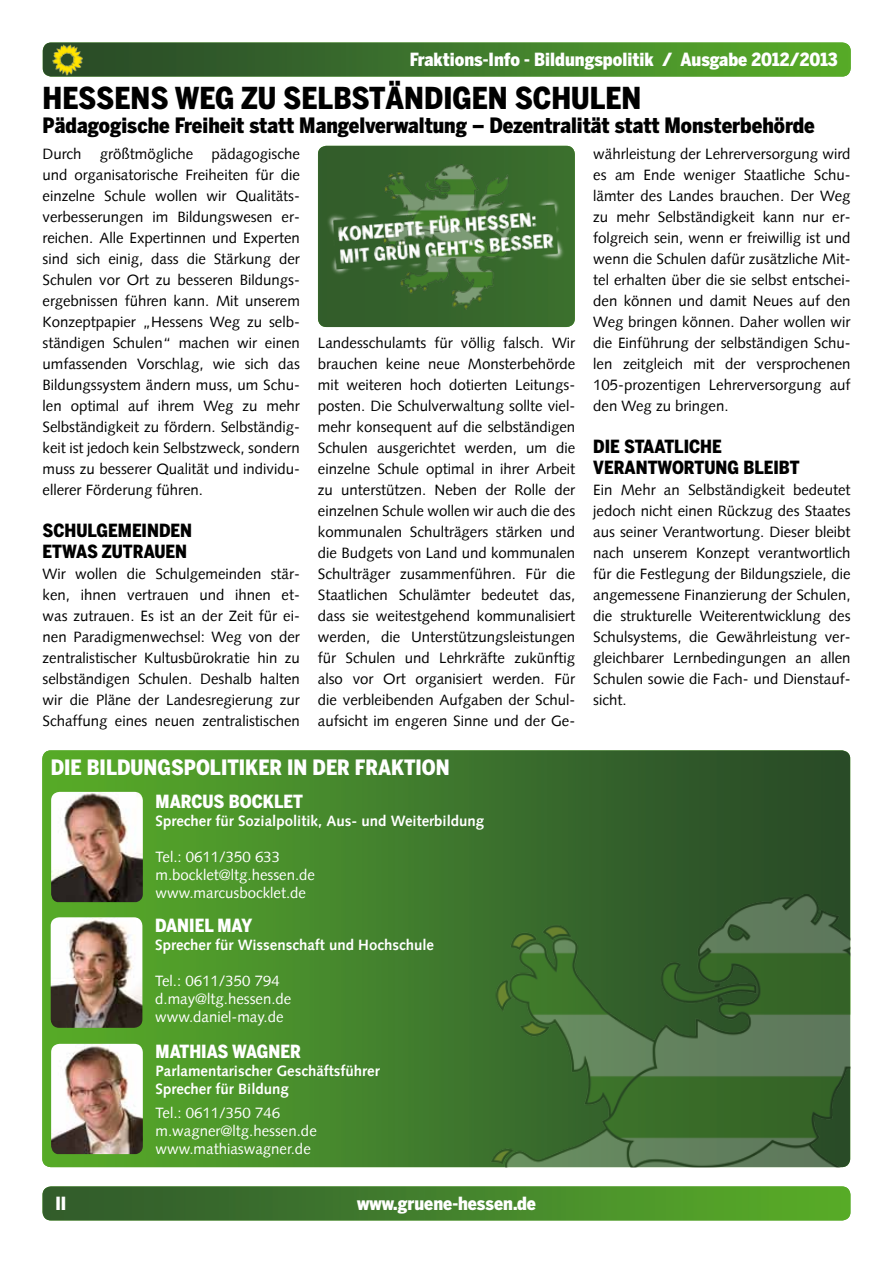
<style>
.page{position:relative;width:893px;height:1263px;background:#fff}
.page>*{position:absolute;margin:0;border:0;box-sizing:border-box;transform-origin:0 0}
.t1{font:900 30px "Benton Sans Cond";color:#000}
.t2{font:900 21px "Benton Sans Cond";color:#000}
.t3{font:900 21px "Benton Sans Cond";color:#fff}
.t4{font:900 18px "Benton Sans Cond";color:#fff}
.t5{font:900 18px "Benton Sans Cond";color:#000}
.t6{font:15px/21px "Gruene Syntax";color:#000;text-align:justify}
.t7{font:15px/18px "Gruene Syntax";color:#fff}
.t8{font:700 15px/18px "Gruene Syntax";color:#fff}
</style>
<div class="page">
<img style="left:43px;top:1186px;width:807px;height:34px">
<img style="left:43px;top:43px;width:808px;height:34px">
<img style="left:50px;top:43px;width:34px;height:34px">
<img style="left:318px;top:146px;width:257px;height:181px">
<img style="left:384px;top:164px;width:126px;height:145px">
<img style="left:318px;top:193px;width:255px;height:87px">
<img style="left:42px;top:750px;width:808px;height:417px">
<img style="left:51px;top:917px;width:91px;height:111px">
<img style="left:51px;top:792px;width:92px;height:110px">
<img style="left:51px;top:1044px;width:92px;height:110px">
<img style="left:490px;top:894px;width:360px;height:273px">
<p class="t4" style="left:410px;top:49px;width:430px">Fraktions-Info - Bildungspolitik / Ausgabe 2012/2013</p>
<h1 class="t1" style="left:43px;top:81px;width:600px">HESSENS WEG ZU SELBSTÄNDIGEN SCHULEN</h1>
<h2 class="t2" style="left:43px;top:113px;width:774px">Pädagogische Freiheit statt Mangelverwaltung – Dezentralität statt Monsterbehörde</h2>
<p class="t6" style="left:43px;top:143px;width:259px">Durch größtmögliche pädagogische und organisatorische Freiheiten für die einzelne Schule wollen wir Qualitäts&shy;verbesserungen im Bildungswesen er&shy;reichen. Alle Expertinnen und Experten sind sich einig, dass die Stärkung der Schulen vor Ort zu besseren Bildungs&shy;ergebnissen führen kann. Mit unserem Konzeptpapier „Hessens Weg zu selb&shy;ständigen Schulen“ machen wir einen umfassenden Vorschlag, wie sich das Bildungssystem ändern muss, um Schu&shy;len optimal auf ihrem Weg zu mehr Selbständigkeit zu fördern. Selbständig&shy;keit ist jedoch kein Selbstzweck, sondern muss zu besserer Qualität und individu&shy;ellerer Förderung führen.</p>
<p class="t5" style="left:43px;top:520px;width:34px">Schulge</p>
<p class="t5" style="left:118px;top:520px;width:25px">meinden</p>
<p class="t5" style="left:43px;top:541px;width:12px">etwas</p>
<p class="t5" style="left:102px;top:541px;width:22px">Zutrauen</p>
<p class="t6" style="left:43px;top:563px;width:259px">Wir wollen die Schulgemeinden stär&shy;ken, ihnen vertrauen und ihnen et&shy;was zutrauen. Es ist an der Zeit für ei&shy;nen Paradigmenwechsel: Weg von der zentralistischer Kultusbürokratie hin zu selbständigen Schulen. Deshalb halten wir die Pläne der Landesregierung zur Schaffung eines neuen zentralistischen</p>
<p class="t6" style="left:318px;top:332px;width:259px">Landesschulamts für völlig falsch. Wir brauchen keine neue Monsterbehörde mit weiteren hoch dotierten Leitungs&shy;posten. Die Schulverwaltung sollte viel&shy;mehr konsequent auf die selbständigen Schulen ausgerichtet werden, um die einzelne Schule optimal in ihrer Arbeit zu unterstützen. Neben der Rolle der einzelnen Schule wollen wir auch die des kommunalen Schulträgers stärken und die Budgets von Land und kommunalen Schulträger zusammenführen. Für die Staatlichen Schulämter bedeutet das, dass sie weitestgehend kommunalisiert werden, die Unterstützungsleistungen für Schulen und Lehrkräfte zukünftig also vor Ort organisiert werden. Für die verbleibenden Aufgaben der Schul&shy;aufsicht im engeren Sinne und der Ge-</p>
<h2 class="t3" style="left:51px;top:755px;width:94px">Die BilDungs</h2>
<h2 class="t3" style="left:184px;top:755px;width:38px">politiker</h2>
<h2 class="t3" style="left:287px;top:755px;width:39px">in der</h2>
<h2 class="t3" style="left:355px;top:755px;width:23px">Frakti</h2>
<h2 class="t3" style="left:422px;top:755px;width:27px">on</h2>
<p class="t4" style="left:156px;top:790px;width:149px">MARCUS BOCKLET</p>
<p class="t8" style="left:156px;top:811px;width:330px">Sprecher für Sozialpolitik, Aus- und Weiterbildung</p>
<p class="t7" style="left:156px;top:847px;width:161px">Tel.: 0611/350 633 m.bocklet@ltg.hessen.de www.marcusbocklet.de</p>
<p class="t4" style="left:155px;top:915px;width:99px">DANIEL MAY</p>
<p class="t8" style="left:155px;top:936px;width:280px">Sprecher für Wissenschaft und Hochschule</p>
<p class="t7" style="left:155px;top:972px;width:138px">Tel.: 0611/350 794 d.may@ltg.hessen.de www.daniel-may.de</p>
<p class="t4" style="left:156px;top:1041px;width:147px">MATHIAS WAGNER</p>
<p class="t8" style="left:156px;top:1062px;width:226px">Parlamentarischer Geschäftsführer<br>Sprecher für Bildung</p>
<p class="t7" style="left:156px;top:1104px;width:163px">Tel.: 0611/350 746 m.wagner@ltg.hessen.de www.mathiaswagner.de</p>
<p class="t4" style="left:56px;top:1193px;width:12px">II</p>
<p class="t4" style="left:357px;top:1193px;width:180px">www.gruene-hessen.de</p>
<p class="t6" style="left:593px;top:143px;width:259px">währleistung der Lehrerversorgung wird es am Ende weniger Staatliche Schu&shy;lämter des Landes brauchen. Der Weg zu mehr Selbständigkeit kann nur er&shy;folgreich sein, wenn er freiwillig ist und wenn die Schulen dafür zusätzliche Mit&shy;tel erhalten über die sie selbst entschei&shy;den können und damit Neues auf den Weg bringen können. Daher wollen wir die Einführung der selbständigen Schu&shy;len zeitgleich mit der versprochenen 105-prozentigen Lehrerversorgung auf den Weg zu bringen.</p>
<p class="t5" style="left:593px;top:436px;width:41px">Die staatli</p>
<p class="t5" style="left:689px;top:436px;width:23px">che</p>
<p class="t5" style="left:593px;top:457px;width:24px">Verantw</p>
<p class="t5" style="left:672px;top:457px;width:24px">ortung</p>
<p class="t5" style="left:743px;top:457px;width:11px">bleibt</p>
<p class="t6" style="left:593px;top:479px;width:259px">Ein Mehr an Selbständigkeit bedeutet jedoch nicht einen Rückzug des Staates aus seiner Verantwortung. Dieser bleibt nach unserem Konzept verantwortlich für die Festlegung der Bildungsziele, die angemessene Finanzierung der Schulen, die strukturelle Weiterentwicklung des Schulsystems, die Gewährleistung ver&shy;gleichbarer Lernbedingungen an allen Schulen sowie die Fach- und Dienstauf&shy;sicht.</p>
</div>
